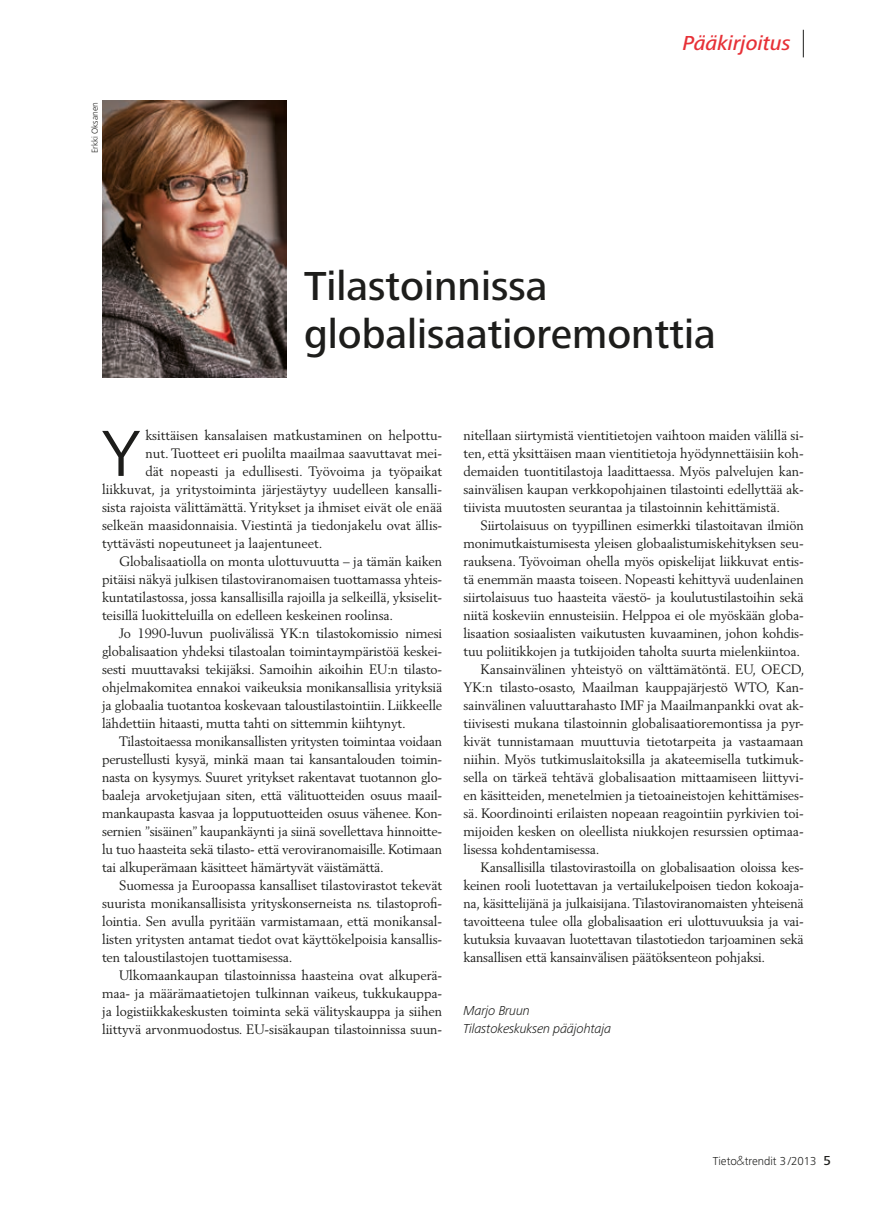
<style>
.page{position:relative;width:893px;height:1212px;background:#fff}
.page>*{position:absolute;margin:0;border:0;box-sizing:border-box;transform-origin:0 0}
.t1{font:67.5px "Frutiger Next LT";color:#1d1d1b}
.t2{font:500 42px/47.4px "Frutiger Next LT";color:#1d1d1b}
.t3{font:italic 500 21px "Frutiger Next LT";color:#e73137}
.t4{font:13.5px/18px "Berling";letter-spacing:-.005em;color:#1d1d1b;text-align:justify}
.t5{font:italic 300 13.5px/17.2px "Frutiger Next LT";letter-spacing:-.02em;color:#1d1d1b}
.t6{font:300 12px "Frutiger Next LT";color:#1d1d1b}
.t7{font:300 9px "Frutiger Next LT";color:#1d1d1b}
.s1{font-family:"Futura"}
.s2{font-weight:500;font-size:13.5px}
</style>
<div class="page">
<svg style="left:803px;top:30px;width:1px;height:27px"></svg>
<img style="left:102px;top:101px;width:184px;height:276px">
<p class="t7" style="left:90px;top:153px;width:53px;rotate:-90deg">Erkki Oksanen</p>
<h3 class="t3" style="left:683px;top:31px;width:109px">Pääkirjoitus</h3>
<h2 class="t2" style="left:304px;top:263px;width:413px">Tilastoinnissa globalisaatioremonttia</h2>
<h1 class="t1" style="left:102px;top:416px;width:40px">Y</h1>
<p class="t4" style="left:145px;top:426px;width:298px">ksittäisen kansalaisen matkustaminen on helpottu-</p>
<p class="t4" style="left:145px;top:444px;width:298px">nut. Tuotteet eri puolilta maailmaa saavuttavat mei-</p>
<p class="t4" style="left:145px;top:462px;width:298px">dät nopeasti ja edullisesti. Työvoima ja työpaikat</p>
<p class="t4" style="left:102px;top:480px;width:342px">liikkuvat, ja yritystoiminta järjestäytyy uudelleen kansalli-</p>
<p class="t4" style="left:102px;top:498px;width:342px">sista rajoista välittämättä. Yritykset ja ihmiset eivät ole enää</p>
<p class="t4" style="left:102px;top:516px;width:342px">selkeän maasidonnaisia. Viestintä ja tiedonjakelu ovat ällis-</p>
<p class="t4" style="left:102px;top:534px;width:222px">tyttävästi nopeutuneet ja laajentuneet.</p>
<p class="t4" style="left:119px;top:552px;width:325px">Globalisaatiolla on monta ulottuvuutta – ja tämän kaiken</p>
<p class="t4" style="left:102px;top:570px;width:342px">pitäisi näkyä julkisen tilastoviranomaisen tuottamassa yhteis-</p>
<p class="t4" style="left:102px;top:588px;width:342px">kuntatilastossa, jossa kansallisilla rajoilla ja selkeillä, yksiselit-</p>
<p class="t4" style="left:102px;top:606px;width:293px">teisillä luokitteluilla on edelleen keskeinen roolinsa.</p>
<p class="t4" style="left:119px;top:624px;width:325px">Jo 1990-luvun puolivälissä YK:n tilastokomissio nimesi</p>
<p class="t4" style="left:102px;top:642px;width:342px">globalisaation yhdeksi tilastoalan toimintaympäristöä keskei-</p>
<p class="t4" style="left:102px;top:660px;width:342px">sesti muuttavaksi tekijäksi. Samoihin aikoihin EU:n tilasto-</p>
<p class="t4" style="left:102px;top:678px;width:342px">ohjelmakomitea ennakoi vaikeuksia monikansallisia yrityksiä</p>
<p class="t4" style="left:102px;top:696px;width:342px">ja globaalia tuotantoa koskevaan taloustilastointiin. Liikkeelle</p>
<p class="t4" style="left:102px;top:714px;width:305px">lähdettiin hitaasti, mutta tahti on sittemmin kiihtynyt.</p>
<p class="t4" style="left:119px;top:732px;width:325px">Tilastoitaessa monikansallisten yritysten toimintaa voidaan</p>
<p class="t4" style="left:102px;top:750px;width:342px">perustellusti kysyä, minkä maan tai kansantalouden toimin-</p>
<p class="t4" style="left:102px;top:768px;width:342px">nasta on kysymys. Suuret yritykset rakentavat tuotannon glo-</p>
<p class="t4" style="left:102px;top:786px;width:342px">baaleja arvoketjujaan siten, että välituotteiden osuus maail-</p>
<p class="t4" style="left:102px;top:804px;width:342px">mankaupasta kasvaa ja lopputuotteiden osuus vähenee. Kon-</p>
<p class="t4" style="left:102px;top:822px;width:342px">sernien ”sisäinen” kaupankäynti ja siinä sovellettava hinnoitte-</p>
<p class="t4" style="left:102px;top:840px;width:342px">lu tuo haasteita sekä tilasto- että veroviranomaisille. Kotimaan</p>
<p class="t4" style="left:102px;top:858px;width:283px">tai alkuperämaan käsitteet hämärtyvät väistämättä.</p>
<p class="t4" style="left:119px;top:876px;width:325px">Suomessa ja Euroopassa kansalliset tilastovirastot tekevät</p>
<p class="t4" style="left:102px;top:894px;width:342px">suurista monikansallisista yrityskonserneista ns. tilastoprofi-</p>
<p class="t4" style="left:102px;top:912px;width:342px">lointia. Sen avulla pyritään varmistamaan, että monikansal-</p>
<p class="t4" style="left:102px;top:930px;width:342px">listen yritysten antamat tiedot ovat käyttökelpoisia kansallis-</p>
<p class="t4" style="left:102px;top:948px;width:192px">ten taloustilastojen tuottamisessa.</p>
<p class="t4" style="left:119px;top:966px;width:325px">Ulkomaankaupan tilastoinnissa haasteina ovat alkuperä-</p>
<p class="t4" style="left:102px;top:984px;width:342px">maa- ja määrämaatietojen tulkinnan vaikeus, tukkukauppa-</p>
<p class="t4" style="left:102px;top:1002px;width:342px">ja logistiikkakeskusten toiminta sekä välityskauppa ja siihen</p>
<p class="t4" style="left:102px;top:1020px;width:342px">liittyvä arvonmuodostus. EU-sisäkaupan tilastoinnissa suun-</p>
<p class="t4" style="left:463px;top:426px;width:342px">nitellaan siirtymistä vientitietojen vaihtoon maiden välillä si&shy;ten, että yksittäisen maan vientitietoja hyödynnettäisiin koh&shy;demaiden tuontitilastoja laadittaessa. Myös palvelujen kan&shy;sainvälisen kaupan verkkopohjainen tilastointi edellyttää ak&shy;tiivista muutosten seurantaa ja tilastoinnin kehittämistä.</p>
<p class="t4" style="left:480px;top:516px;width:325px">Siirtolaisuus on tyypillinen esimerkki tilastoitavan ilmiön</p>
<p class="t4" style="left:463px;top:534px;width:342px">monimutkaistumisesta yleisen globaalistumiskehityksen seu-</p>
<p class="t4" style="left:463px;top:552px;width:342px">rauksena. Työvoiman ohella myös opiskelijat liikkuvat entis-</p>
<p class="t4" style="left:463px;top:570px;width:342px">tä enemmän maasta toiseen. Nopeasti kehittyvä uudenlainen</p>
<p class="t4" style="left:463px;top:588px;width:342px">siirtolaisuus tuo haasteita väestö- ja koulutustilastoihin sekä</p>
<p class="t4" style="left:463px;top:606px;width:342px">niitä koskeviin ennusteisiin. Helppoa ei ole myöskään globa-</p>
<p class="t4" style="left:463px;top:624px;width:342px">lisaation sosiaalisten vaikutusten kuvaaminen, johon kohdis-</p>
<p class="t4" style="left:463px;top:642px;width:338px">tuu poliitikkojen ja tutkijoiden taholta suurta mielenkiintoa.</p>
<p class="t4" style="left:480px;top:660px;width:325px">Kansainvälinen yhteistyö on välttämätöntä. EU, OECD,</p>
<p class="t4" style="left:463px;top:678px;width:342px">YK:n tilasto-osasto, Maailman kauppajärjestö WTO, Kan-</p>
<p class="t4" style="left:463px;top:696px;width:342px">sainvälinen valuuttarahasto IMF ja Maailmanpankki ovat ak-</p>
<p class="t4" style="left:463px;top:714px;width:342px">tiivisesti mukana tilastoinnin globalisaatioremontissa ja pyr-</p>
<p class="t4" style="left:463px;top:732px;width:342px">kivät tunnistamaan muuttuvia tietotarpeita ja vastaamaan</p>
<p class="t4" style="left:463px;top:750px;width:342px">niihin. Myös tutkimuslaitoksilla ja akateemisella tutkimuk-</p>
<p class="t4" style="left:463px;top:768px;width:342px">sella on tärkeä tehtävä globalisaation mittaamiseen liittyvi-</p>
<p class="t4" style="left:463px;top:786px;width:342px">en käsitteiden, menetelmien ja tietoaineistojen kehittämises-</p>
<p class="t4" style="left:463px;top:804px;width:342px">sä. Koordinointi erilaisten nopeaan reagointiin pyrkivien toi-</p>
<p class="t4" style="left:463px;top:822px;width:342px">mijoiden kesken on oleellista niukkojen resurssien optimaa-</p>
<p class="t4" style="left:463px;top:840px;width:138px">lisessa kohdentamisessa.</p>
<p class="t4" style="left:480px;top:858px;width:325px">Kansallisilla tilastovirastoilla on globalisaation oloissa kes-</p>
<p class="t4" style="left:463px;top:876px;width:342px">keinen rooli luotettavan ja vertailukelpoisen tiedon kokoaja-</p>
<p class="t4" style="left:463px;top:894px;width:342px">na, käsittelijänä ja julkaisijana. Tilastoviranomaisten yhteisenä</p>
<p class="t4" style="left:463px;top:912px;width:342px">tavoitteena tulee olla globalisaation eri ulottuvuuksia ja vai-</p>
<p class="t4" style="left:463px;top:930px;width:342px">kutuksia kuvaavan luotettavan tilastotiedon tarjoaminen sekä</p>
<p class="t4" style="left:463px;top:948px;width:303px">kansallisen että kansainvälisen päätöksenteon pohjaksi.</p>
<p class="t5" style="left:463px;top:1002px;width:149px">Marjo Bruun<br>Tilastokeskuksen pääjohtaja</p>
<p class="t6" style="left:713px;top:1154px;width:120px">Tieto<span class="s1">&amp;</span>trendit 3/2013 <span class="s2">5</span></p>
</div>
